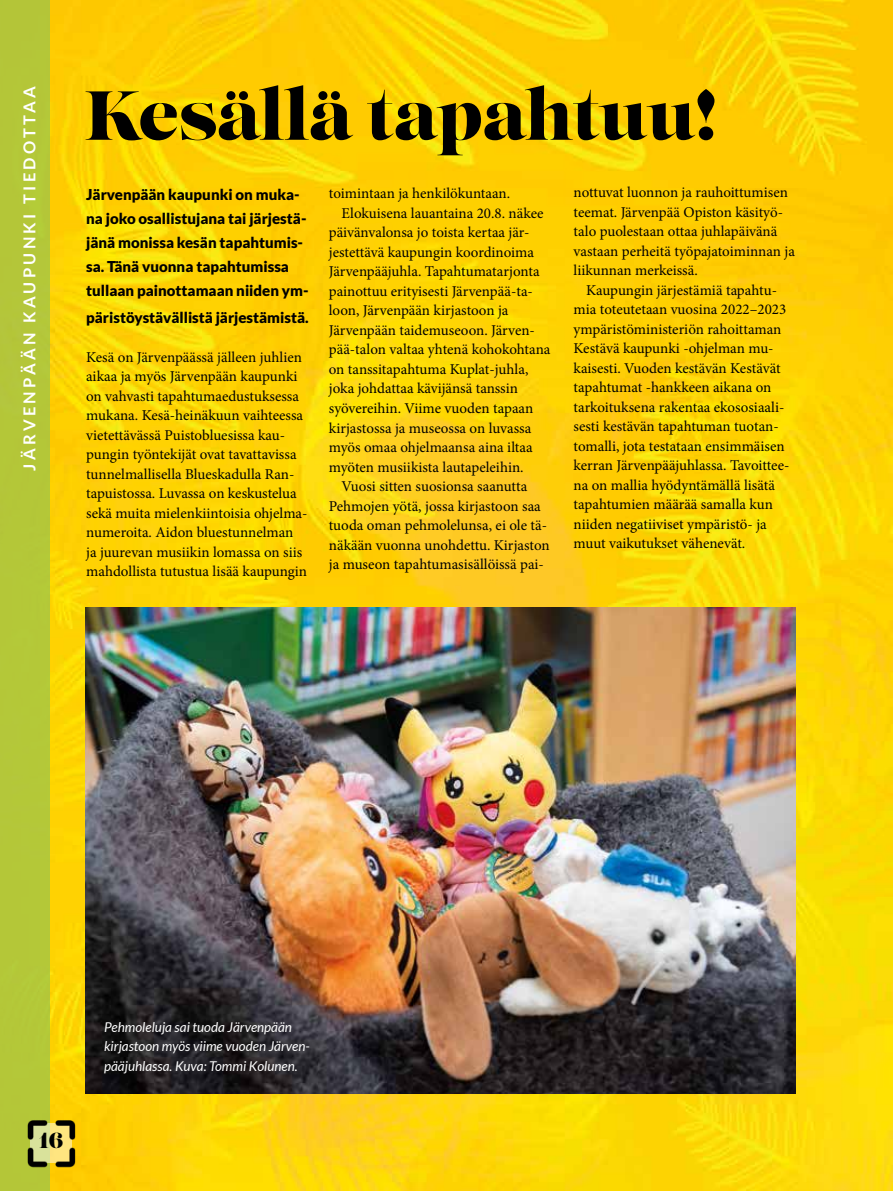
<style>
.page{position:relative;width:893px;height:1191px;background:#fff}
.page>*{position:absolute;margin:0;border:0;box-sizing:border-box;transform-origin:0 0}
.t1{font:69px "Lust";color:#000}
.t2{font:21.75px "Lust";color:#000}
.t3{font:700 16.5px "Lato";letter-spacing:.2em;color:#fff}
.t4{font:15px/19.5px "Minion Pro";color:#000}
.t5{font:900 15px/24px "Lato";color:#000}
.t6{font:italic 13.5px/19.5px "Lato";color:#fff}
</style>
<div class="page">
<img style="left:50px;top:0;width:842px;height:1191px">
<div style="left:0;top:0;width:50px;height:1191px;background:#b4c738"></div>
<img style="left:85px;top:607px;width:710px;height:486px">
<hr style="left:892px;top:0;width:1px;height:1191px;background:#9cc54b">
<img style="left:27px;top:1118px;width:50px;height:50px">
<p class="t3" style="left:20px;top:470px;width:386px;rotate:-90deg">JÄRVENPÄÄN KAUPUNKI TIEDOTTAA</p>
<h1 class="t1" style="left:85px;top:72px;width:634px">Kesällä tapahtuu!</h1>
<p class="t5" style="left:86px;top:182px;width:224px">Järvenpään kaupunki on muka&shy;na joko osallistujana tai järjestä&shy;jänä monissa kesän tapahtumis&shy;sa. Tänä vuonna tapahtumissa tullaan painottamaan niiden ym-</p>
<p class="t5" style="left:86px;top:305px;width:224px">päristöystävällistä järjestämistä.</p>
<p class="t4" style="left:86px;top:347px;width:223px">Kesä on Järvenpäässä jälleen juhlien aikaa ja myös Järvenpään kaupunki on vahvasti tapahtumaedustuksessa mukana. Kesä-heinäkuun vaihteessa vietettävässä Puistobluesissa kau&shy;pungin työntekijät ovat tavattavissa tunnelmallisella Blueskadulla Ran&shy;tapuistossa. Luvassa on keskustelua sekä muita mielenkiintoisia ohjelma&shy;numeroita. Aidon bluestunnelman ja juurevan musiikin lomassa on siis mahdollista tutustua lisää kaupungin</p>
<p class="t4" style="left:329px;top:184px;width:183px">toimintaan ja henkilökuntaan.</p>
<p class="t4" style="left:342px;top:203px;width:203px">Elokuisena lauantaina 20.8. näkee</p>
<p class="t4" style="left:329px;top:223px;width:202px">päivänvalonsa jo toista kertaa jär-</p>
<p class="t4" style="left:329px;top:242px;width:207px">jestettävä kaupungin koordinoima</p>
<p class="t4" style="left:329px;top:262px;width:212px">Järvenpääjuhla. Tapahtumatarjonta</p>
<p class="t4" style="left:329px;top:281px;width:206px">painottuu erityisesti Järvenpää-ta-</p>
<p class="t4" style="left:329px;top:301px;width:181px">loon, Järvenpään kirjastoon ja</p>
<p class="t4" style="left:329px;top:320px;width:208px">Järvenpään taidemuseoon. Järven-</p>
<p class="t4" style="left:329px;top:340px;width:223px">pää-talon valtaa yhtenä kohokohtana</p>
<p class="t4" style="left:329px;top:359px;width:201px">on tanssitapahtuma Kuplat-juhla,</p>
<p class="t4" style="left:329px;top:379px;width:191px">joka johdattaa kävijänsä tanssin</p>
<p class="t4" style="left:329px;top:398px;width:206px">syövereihin. Viime vuoden tapaan</p>
<p class="t4" style="left:329px;top:418px;width:204px">kirjastossa ja museossa on luvassa</p>
<p class="t4" style="left:329px;top:437px;width:205px">myös omaa ohjelmaansa aina iltaa</p>
<p class="t4" style="left:329px;top:457px;width:196px">myöten musiikista lautapeleihin.</p>
<p class="t4" style="left:342px;top:476px;width:187px">Vuosi sitten suosionsa saanutta</p>
<p class="t4" style="left:329px;top:496px;width:214px">Pehmojen yötä, jossa kirjastoon saa</p>
<p class="t4" style="left:329px;top:515px;width:220px">tuoda oman pehmolelunsa, ei ole tä-</p>
<p class="t4" style="left:329px;top:535px;width:222px">näkään vuonna unohdettu. Kirjaston</p>
<p class="t4" style="left:329px;top:554px;width:217px">ja museon tapahtumasisällöissä pai-</p>
<p class="t4" style="left:574px;top:182px;width:223px">nottuvat luonnon ja rauhoittumisen teemat. Järvenpää Opiston käsityö&shy;talo puolestaan ottaa juhlapäivänä vastaan perheitä työpajatoiminnan ja liikunnan merkeissä.</p>
<p class="t4" style="left:574px;top:280px;width:217px;text-indent:13px">Kaupungin järjestämiä tapahtu&shy;mia toteutetaan vuosina 2022–2023 ympäristöministeriön rahoittaman Kestävä kaupunki -ohjelman mu&shy;kaisesti. Vuoden kestävän Kestävät tapahtumat -hankkeen aikana on tarkoituksena rakentaa ekososiaali&shy;sesti kestävän tapahtuman tuotan&shy;tomalli, jota testataan ensimmäisen kerran Järvenpääjuhlassa. Tavoittee&shy;na on mallia hyödyntämällä lisätä tapahtumien määrää samalla kun niiden negatiiviset ympäristö- ja muut vaikutukset vähenevät.</p>
<h2 class="t2" style="left:39px;top:1126px;width:26px">16</h2>
<p class="t6" style="left:104px;top:1017px;width:207px">Pehmoleluja sai tuoda Järvenpään kirjastoon myös viime vuoden Järven&shy;pääjuhlassa. Kuva: Tommi Kolunen.</p>
</div>
